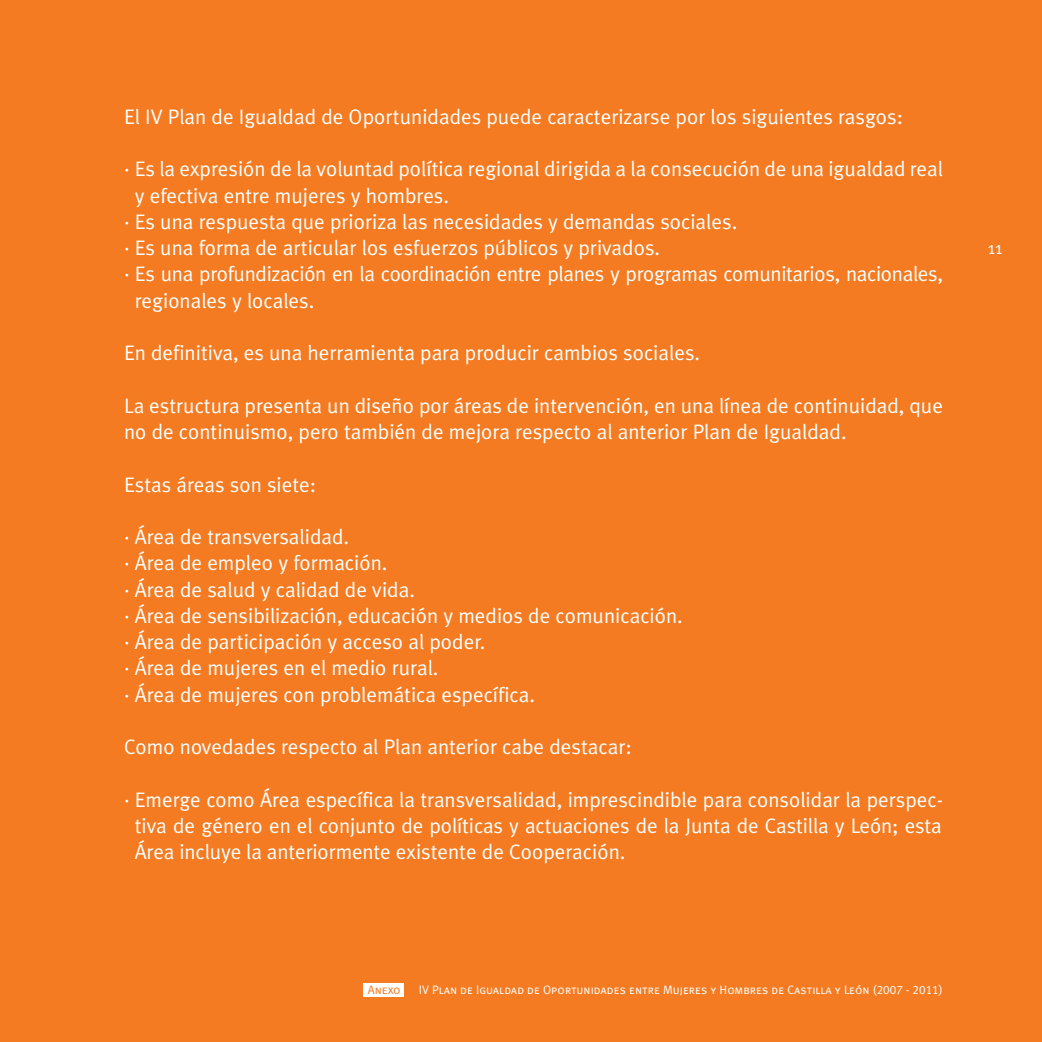
<style>
.page{position:relative;width:1042px;height:1042px;background:#f47b21}
.page>*{position:absolute;margin:0;border:0;box-sizing:border-box;transform-origin:0 0}
.t1{font:21px/26.2px "Meta Plus Normal";color:#fff}
.t2{font:17.5px "Meta Plus Normal";color:#fff}
.t3{font:12.25px "Meta Plus Normal Caps";color:#fff}
.t4{font:12.25px "Meta Plus Normal Caps";color:#f47b21}
</style>
<div class="page">
<div style="left:363px;top:983px;width:41px;height:14px;background:#fff"></div>
<p class="t1" style="left:124px;top:104px;width:780px">El IV Plan de Igualdad de Oportunidades puede caracterizarse por los siguientes rasgos:</p>
<p class="t1" style="left:124px;top:156px;width:820px">· Es la expresión de la voluntad política regional dirigida a la consecución de una igualdad real</p>
<p class="t1" style="left:135px;top:182px;width:316px">y efectiva entre mujeres y hombres.</p>
<p class="t1" style="left:124px;top:209px;width:615px">· Es una respuesta que prioriza las necesidades y demandas sociales.</p>
<p class="t1" style="left:124px;top:235px;width:537px">· Es una forma de articular los esfuerzos públicos y privados.</p>
<p class="t1" style="left:124px;top:261px;width:820px">· Es una profundización en la coordinación entre planes y programas comunitarios, nacionales,</p>
<p class="t1" style="left:135px;top:287px;width:181px">regionales y locales.</p>
<p class="t1" style="left:124px;top:340px;width:577px">En definitiva, es una herramienta para producir cambios sociales.</p>
<p class="t1" style="left:124px;top:392px;width:820px">La estructura presenta un diseño por áreas de intervención, en una línea de continuidad, que no de continuismo, pero también de mejora respecto al anterior Plan de Igualdad.</p>
<p class="t1" style="left:124px;top:471px;width:194px">Estas áreas son siete:</p>
<p class="t1" style="left:124px;top:524px;width:560px">· Área de transversalidad.<br>· Área de empleo y formación.<br>· Área de salud y calidad de vida.<br>· Área de sensibilización, educación y medios de comunicación. · Área de participación y acceso al poder.<br>· Área de mujeres en el medio rural.<br>· Área de mujeres con problemática específica.</p>
<p class="t1" style="left:124px;top:734px;width:509px">Como novedades respecto al Plan anterior cabe destacar:</p>
<p class="t1" style="left:135px;top:786px;width:810px;text-align:justify;text-indent:-11px">· Emerge como Área específica la transversalidad, imprescindible para consolidar la perspec&shy;tiva de género en el conjunto de políticas y actuaciones de la Junta de Castilla y León; esta Área incluye la anteriormente existente de Cooperación.</p>
<p class="t2" style="left:988px;top:237px;width:16px">11</p>
<p class="t4" style="left:368px;top:982px;width:34px">Anexo</p>
<p class="t3" style="left:419px;top:982px;width:525px">IV Plan de Igualdad de Oportunidades entre Mujeres y Hombres de Castilla y León (2007 - 2011)</p>
</div>
